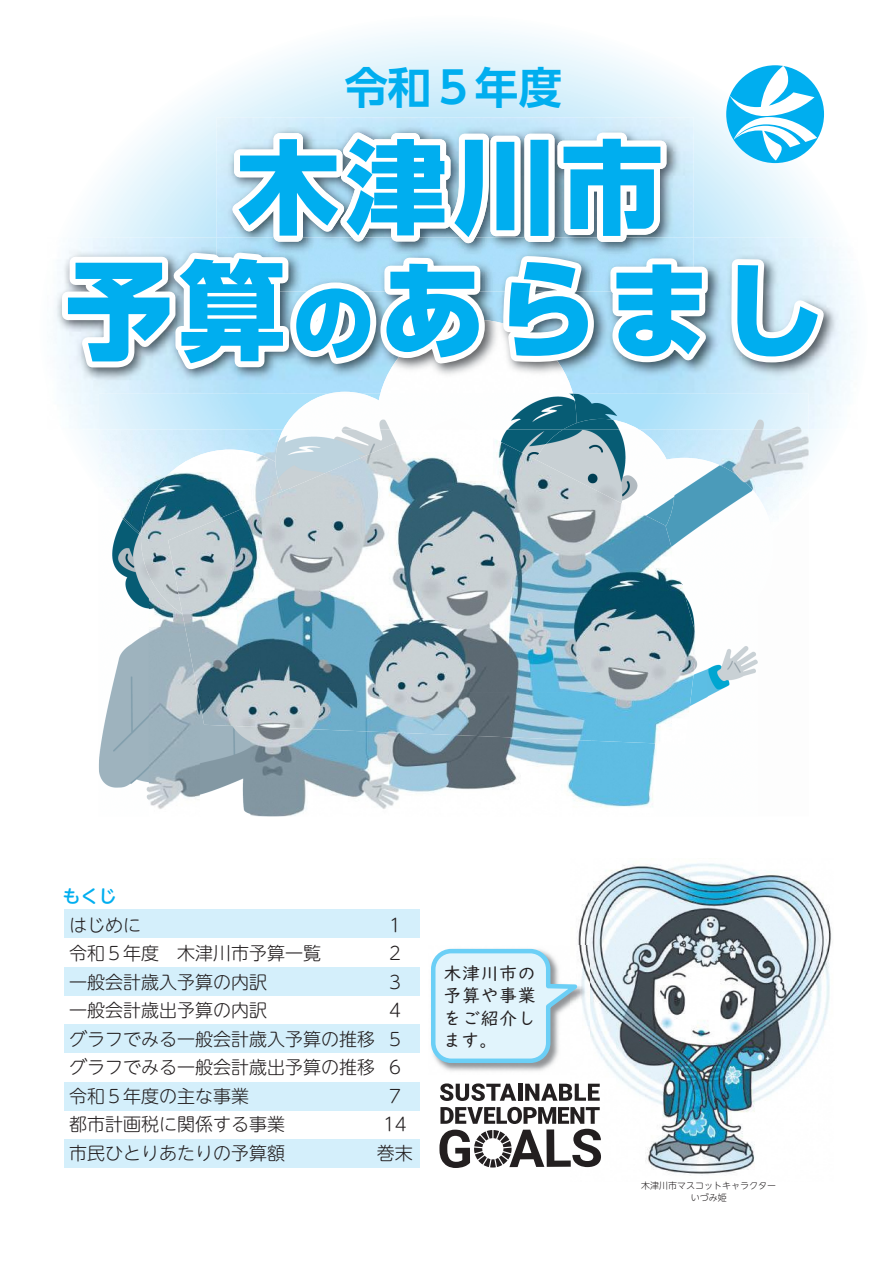
<style>
.page{position:relative;width:893px;height:1263px;background:#fff}
.page>*{position:absolute;margin:0;border:0;box-sizing:border-box;transform-origin:0 0}
.t1{font:800 106.8px "UD Shin Go Pro";letter-spacing:.06em;color:#00aeef}
.t2{font:800 101.85px "UD Shin Go Pro";color:#00aeef}
.t3{font:700 43.5px "UD Shin Go Pro De";color:#00aeef}
.t4{font:300 18px/28.5px "UD Shin M Go Pro";color:#231f20}
.t5{font:18px/22.5px "UD Digi Kyokasho NP R";letter-spacing:.03em;color:#231f20;text-align:justify}
.t6{font:500 18px "UD Shin M Go Pro";color:#00aeef}
.t7{font:300 9px/12px "UD Shin M Go Pro";color:#231f20;text-align:center}
.s1{font-size:82.35px}
</style>
<div class="page">
<svg style="left:82px;top:30px;width:748px;height:430px"></svg>
<img style="left:574px;top:863px;width:258px;height:312px">
<img style="left:99px;top:536px;width:50px;height:264px">
<img style="left:149px;top:614px;width:51px;height:195px">
<img style="left:708px;top:646px;width:50px;height:51px">
<img style="left:698px;top:668px;width:10px;height:34px">
<img style="left:200px;top:728px;width:50px;height:86px">
<img style="left:250px;top:728px;width:407px;height:88px">
<img style="left:99px;top:429px;width:709px;height:61px">
<img style="left:115px;top:490px;width:672px;height:46px">
<img style="left:674px;top:458px;width:99px;height:78px">
<img style="left:592px;top:429px;width:82px;height:59px">
<img style="left:141px;top:450px;width:133px;height:164px">
<img style="left:274px;top:429px;width:318px;height:312px">
<img style="left:168px;top:495px;width:106px;height:233px">
<img style="left:591px;top:488px;width:107px;height:256px">
<img style="left:440px;top:945px;width:149px;height:129px">
<svg style="left:431px;top:947px;width:157px;height:118px"></svg>
<div style="left:64px;top:910px;width:356px;height:28px;background:#d4effb"></div>
<div style="left:64px;top:967px;width:356px;height:28px;background:#d4effb"></div>
<div style="left:64px;top:1024px;width:356px;height:29px;background:#d4effb"></div>
<div style="left:64px;top:1082px;width:356px;height:28px;background:#d4effb"></div>
<div style="left:64px;top:1139px;width:356px;height:29px;background:#d4effb"></div>
<svg style="left:440px;top:1083px;width:76px;height:18px"></svg>
<hr style="left:518px;top:1084px;width:4px;height:17px;background:#231f20">
<svg style="left:525px;top:1084px;width:75px;height:17px"></svg>
<svg style="left:439px;top:1107px;width:162px;height:61px"></svg>
<div style="left:726px;top:65px;width:98px;height:98px;background:#00aeef;border-radius:50%"></div>
<svg style="left:730px;top:66px;width:87px;height:95px"></svg>
<img style="left:217px;top:117px;width:477px;height:15px">
<img style="left:54px;top:237px;width:799px;height:192px">
<img style="left:380px;top:377px;width:193px;height:17px">
<img style="left:329px;top:392px;width:33px;height:2px">
<img style="left:407px;top:394px;width:169px;height:35px">
<img style="left:563px;top:419px;width:76px;height:10px">
<img style="left:283px;top:394px;width:124px;height:35px">
<img style="left:427px;top:418px;width:49px;height:11px">
<svg style="left:56px;top:132px;width:660px;height:245px"></svg>
<svg style="left:725px;top:253px;width:106px;height:115px"></svg>
<h3 class="t3" style="left:344px;top:52px;width:219px">令和５年度</h3>
<h2 class="t2" style="left:237px;top:104px;width:427px">木津川市</h2>
<h1 class="t1" style="left:65px;top:223px;width:762px">予算<span class="s1">の</span>あらまし</h1>
<p class="t6" style="left:62px;top:881px;width:55px">もくじ</p>
<p class="t4" style="left:69px;top:910px;width:308px">はじめに<br>令和５年度　木津川市予算一覧<br>一般会計歳入予算の内訳<br>一般会計歳出予算の内訳<br>グラフでみる一般会計歳入予算の推移グラフでみる一般会計歳出予算の推移令和５年度の主な事業<br>都市計画税に関係する事業<br>市民ひとりあたりの予算額</p>
<p class="t4" style="left:377px;top:910px;width:38px;text-align:center">1<br>2<br>3<br>4<br>5<br>6<br>7<br>14巻末</p>
<p class="t5" style="left:444px;top:962px;width:94px">木津川市の予算や事業をご紹介します。</p>
<p class="t7" style="left:641px;top:1179px;width:136px">木津川市マスコットキャラクターいづみ姫</p>
</div>
